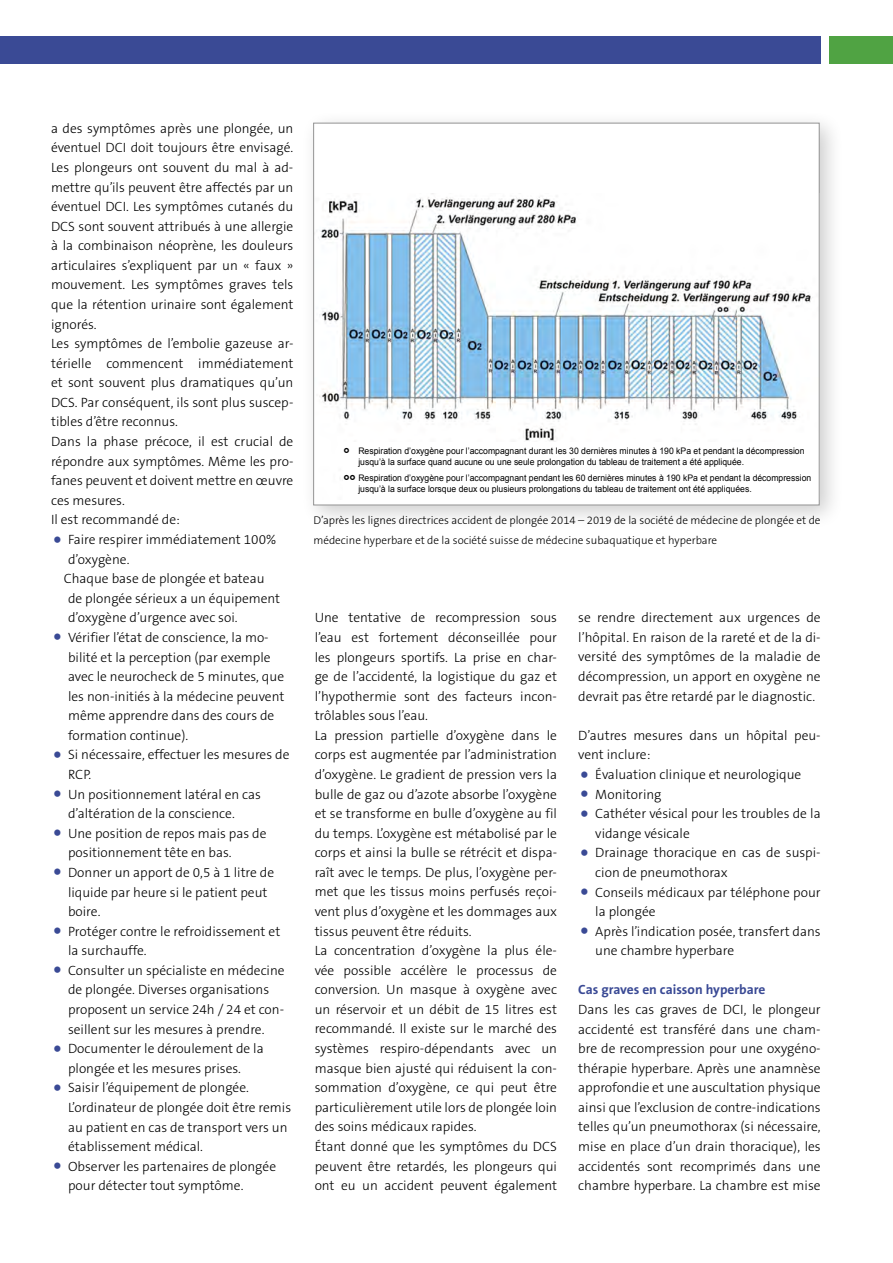
<style>
.page{position:relative;width:893px;height:1263px;background:#fff}
.page>*{position:absolute;margin:0;border:0;box-sizing:border-box;transform-origin:0 0}
.t1{font:300 13.5px/19.6px "The Sans B W3";color:#000}
.t2{font:700 13.5px "The Sans B W7";color:#3a4a95}
.t3{font:300 11.25px/19.5px "The Sans B W3";color:#000}
.t4{font:9px/10.5px "Arial";color:#000;scale:.96 1}
.s1{font-size:31.5px;color:#3a4a95}
.s2{font-weight:700;font-size:16.5px}
</style>
<div class="page">
<div style="left:0;top:36px;width:821px;height:27px;background:#3a4a95"></div>
<div style="left:829px;top:36px;width:64px;height:27px;background:#50a343"></div>
<div style="left:301px;top:110px;width:543px;height:420px;background:#000;opacity:.2"></div>
<div style="left:314px;top:123px;width:505px;height:382px;background:#fff"></div>
<img style="left:318px;top:193px;width:493px;height:249px">
<p class="t1" style="left:51px;top:118px;width:244px">a des symptômes après une plongée, un éventuel DCI doit toujours être envisagé.<br>Les plongeurs ont souvent du mal à ad&shy;mettre qu’ils peuvent être affectés par un éventuel DCI. Les symptômes cutanés du DCS sont souvent attribués à une allergie à la combinaison néoprène, les douleurs articulaires s’expliquent par un « faux » mouvement. Les symptômes graves tels que la rétention urinaire sont également ignorés.<br>Les symptômes de l’embolie gazeuse ar&shy;térielle commencent immédiatement et sont souvent plus dramatiques qu’un DCS. Par conséquent, ils sont plus suscep&shy;tibles d’être reconnus.<br>Dans la phase précoce, il est crucial de répondre aux symptômes. Même les pro&shy;fanes peuvent et doivent mettre en œuvre ces mesures.<br>Il est recommandé de:</p>
<p class="t1" style="left:51px;top:530px;width:227px"><span class="s1">•</span> Faire respirer immédiatement 100%</p>
<p class="t1" style="left:68px;top:549px;width:63px">d’oxygène.</p>
<p class="t1" style="left:64px;top:569px;width:202px">Chaque base de plongée et bateau</p>
<p class="t1" style="left:68px;top:588px;width:214px">de plongée sérieux a un équipement</p>
<p class="t1" style="left:68px;top:608px;width:171px">d’oxygène d’urgence avec soi.</p>
<p class="t1" style="left:68px;top:628px;width:218px;text-indent:-17px"><span class="s1">•</span> Vérifier l’état de conscience, la mo&shy;bilité et la perception (par exemple avec le neurocheck de 5 minutes, que les non-initiés à la médecine peuvent même apprendre dans des cours de formation continue).</p>
<p class="t1" style="left:68px;top:745px;width:223px;text-indent:-17px"><span class="s1">•</span> Si nécessaire, effectuer les mesures de<br>RCP.</p>
<p class="t1" style="left:68px;top:784px;width:195px;text-indent:-17px"><span class="s1">•</span> Un positionnement latéral en cas d’altération de la conscience.</p>
<p class="t1" style="left:68px;top:823px;width:200px;text-indent:-17px"><span class="s1">•</span> Une position de repos mais pas de positionnement tête en bas.</p>
<p class="t1" style="left:68px;top:863px;width:208px;text-indent:-17px"><span class="s1">•</span> Donner un apport de 0,5 à 1 litre de liquide par heure si le patient peut boire.</p>
<p class="t1" style="left:68px;top:921px;width:214px;text-indent:-17px"><span class="s1">•</span> Protéger contre le refroidissement et la surchauffe.</p>
<p class="t1" style="left:68px;top:960px;width:218px;text-indent:-17px"><span class="s1">•</span> Consulter un spécialiste en médecine de plongée. Diverses organisations proposent un service 24h / 24 et con&shy;seillent sur les mesures à prendre.</p>
<p class="t1" style="left:51px;top:1039px;width:214px;text-align:center"><span class="s1">•</span> Documenter le déroulement de la plongée et les mesures prises.</p>
<p class="t1" style="left:68px;top:1078px;width:225px;text-indent:-17px"><span class="s1">•</span> Saisir l’équipement de plongée.<br>L’ordinateur de plongée doit être remis au patient en cas de transport vers un établissement médical.</p>
<p class="t1" style="left:68px;top:1156px;width:210px;text-indent:-17px"><span class="s1">•</span> Observer les partenaires de plongée pour détecter tout symptôme.</p>
<p class="t4" style="left:358px;top:446px;width:466px;text-indent:-15px"><span class="s2">°</span> Respiration d’oxygène pour l’accompagnant durant les 30 dernières minutes à 190 kPa et pendant la décompression jusqu’à la surface quand aucune ou une seule prolongation du tableau de traitement a été appliquée.</p>
<p class="t4" style="left:358px;top:473px;width:473px;text-indent:-15px"><span class="s2">°°</span> Respiration d’oxygène pour l’accompagnant pendant les 60 dernières minutes à 190 kPa et pendant la décompression jusqu’à la surface lorsque deux ou plusieurs prolongations du tableau de traitement ont été appliquées.</p>
<p class="t3" style="left:313px;top:511px;width:509px">D’après les lignes directrices accident de plongée 2014 – 2019 de la société de médecine de plongée et de médecine hyperbare et de la société suisse de médecine subaquatique et hyperbare</p>
<p class="t1" style="left:315px;top:608px;width:244px">Une tentative de recompression sous l’eau est fortement déconseillée pour les plongeurs sportifs. La prise en char&shy;ge de l’accidenté, la logistique du gaz et l’hypothermie sont des facteurs incon&shy;trôlables sous l’eau.<br>La pression partielle d’oxygène dans le corps est augmentée par l’administration d’oxygène. Le gradient de pression vers la bulle de gaz ou d’azote absorbe l’oxygène et se transforme en bulle d’oxygène au fil du temps. L’oxygène est métabolisé par le corps et ainsi la bulle se rétrécit et dispa&shy;raît avec le temps. De plus, l’oxygène per&shy;met que les tissus moins perfusés reçoi&shy;vent plus d’oxygène et les dommages aux tissus peuvent être réduits.<br>La concentration d’oxygène la plus éle&shy;vée possible accélère le processus de conversion. Un masque à oxygène avec un réservoir et un débit de 15 litres est recommandé. Il existe sur le marché des systèmes respiro-dépendants avec un masque bien ajusté qui réduisent la con&shy;sommation d’oxygène, ce qui peut être particulièrement utile lors de plongée loin des soins médicaux rapides.<br>Étant donné que les symptômes du DCS peuvent être retardés, les plongeurs qui ont eu un accident peuvent également</p>
<p class="t1" style="left:578px;top:608px;width:244px;text-align:justify">se rendre directement aux urgences de l’hôpital. En raison de la rareté et de la di&shy;versité des symptômes de la maladie de décompression, un apport en oxygène ne devrait pas être retardé par le diagnostic.</p>
<p class="t1" style="left:578px;top:725px;width:243px">D’autres mesures dans un hôpital peu&shy;vent inclure:</p>
<p class="t1" style="left:578px;top:765px;width:225px"><span class="s1">•</span> Évaluation clinique et neurologique</p>
<p class="t1" style="left:578px;top:784px;width:85px"><span class="s1">•</span> Monitoring</p>
<p class="t1" style="left:595px;top:804px;width:227px;text-indent:-17px"><span class="s1">•</span> Cathéter vésical pour les troubles de la vidange vésicale</p>
<p class="t1" style="left:595px;top:843px;width:227px;text-indent:-17px"><span class="s1">•</span> Drainage thoracique en cas de suspi&shy;cion de pneumothorax</p>
<p class="t1" style="left:595px;top:882px;width:227px;text-indent:-17px"><span class="s1">•</span> Conseils médicaux par téléphone pour la plongée</p>
<p class="t1" style="left:595px;top:921px;width:227px;text-indent:-17px"><span class="s1">•</span> Après l’indication posée, transfert dans une chambre hyperbare</p>
<p class="t2" style="left:578px;top:981px;width:189px">Cas graves en caisson hyperbare</p>
<p class="t1" style="left:578px;top:1000px;width:244px;text-align:justify">Dans les cas graves de DCI, le plongeur accidenté est transféré dans une cham&shy;bre de recompression pour une oxygéno&shy;thérapie hyperbare. Après une anamnèse approfondie et une auscultation physique ainsi que l’exclusion de contre-indications telles qu’un pneumothorax (si nécessaire, mise en place d’un drain thoracique), les accidentés sont recomprimés dans une chambre hyperbare. La chambre est mise</p>
</div>
